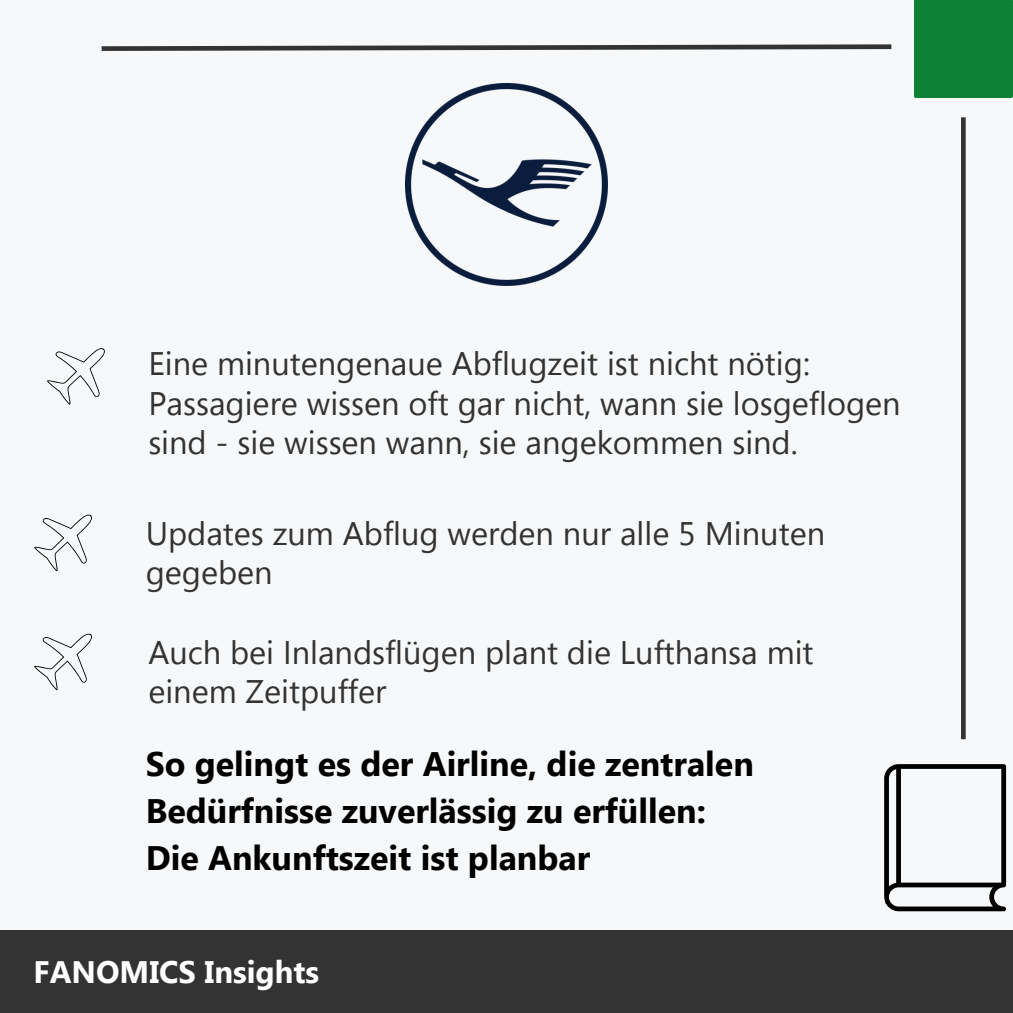
<style>
.page{position:relative;width:1013px;height:1013px;background:#fff}
.page>*{position:absolute;margin:0;border:0;box-sizing:border-box;transform-origin:0 0}
.t1{font:700 34px/46.9px "Segoe UI";color:#000}
.t2{font:32.62px/39.4px "Segoe UI";color:#333}
.t3{font:700 31px "Segoe UI";color:#fff}
</style>
<div class="page">
<div style="left:0;top:0;width:1012px;height:1012px;background:#f6f8f9"></div>
<div style="left:0;top:930px;width:1012px;height:82px;background:#333"></div>
<div style="left:914px;top:0;width:98px;height:98px;background:#0d8135"></div>
<svg style="left:101px;top:44px;width:791px;height:7px"></svg>
<hr style="left:961px;top:117px;width:4px;height:622px;background:#333">
<svg style="left:884px;top:764px;width:122px;height:147px"></svg>
<img style="left:406px;top:84px;width:201px;height:201px">
<svg style="left:47px;top:348px;width:58px;height:57px"></svg>
<svg style="left:34px;top:514px;width:58px;height:57px"></svg>
<svg style="left:34px;top:633px;width:58px;height:57px"></svg>
<p class="t2" style="left:148px;top:343px;width:753px">Eine minutengenaue Abflugzeit ist nicht nötig:<br>Passagiere wissen oft gar nicht, wann sie losgeflogen sind - sie wissen wann, sie angekommen sind.</p>
<p class="t2" style="left:146px;top:512px;width:681px">Updates zum Abflug werden nur alle 5 Minuten gegeben</p>
<p class="t2" style="left:148px;top:631px;width:666px">Auch bei Inlandsflügen plant die Lufthansa mit einem Zeitpuffer</p>
<p class="t1" style="left:146px;top:738px;width:609px">So gelingt es der Airline, die zentralen<br>Bedürfnisse zuverlässig zu erfüllen:</p>
<p class="t1" style="left:146px;top:832px;width:446px">Die Ankunftszeit ist planbar</p>
<p class="t3" style="left:34px;top:949px;width:287px">FANOMICS Insights</p>
</div>
